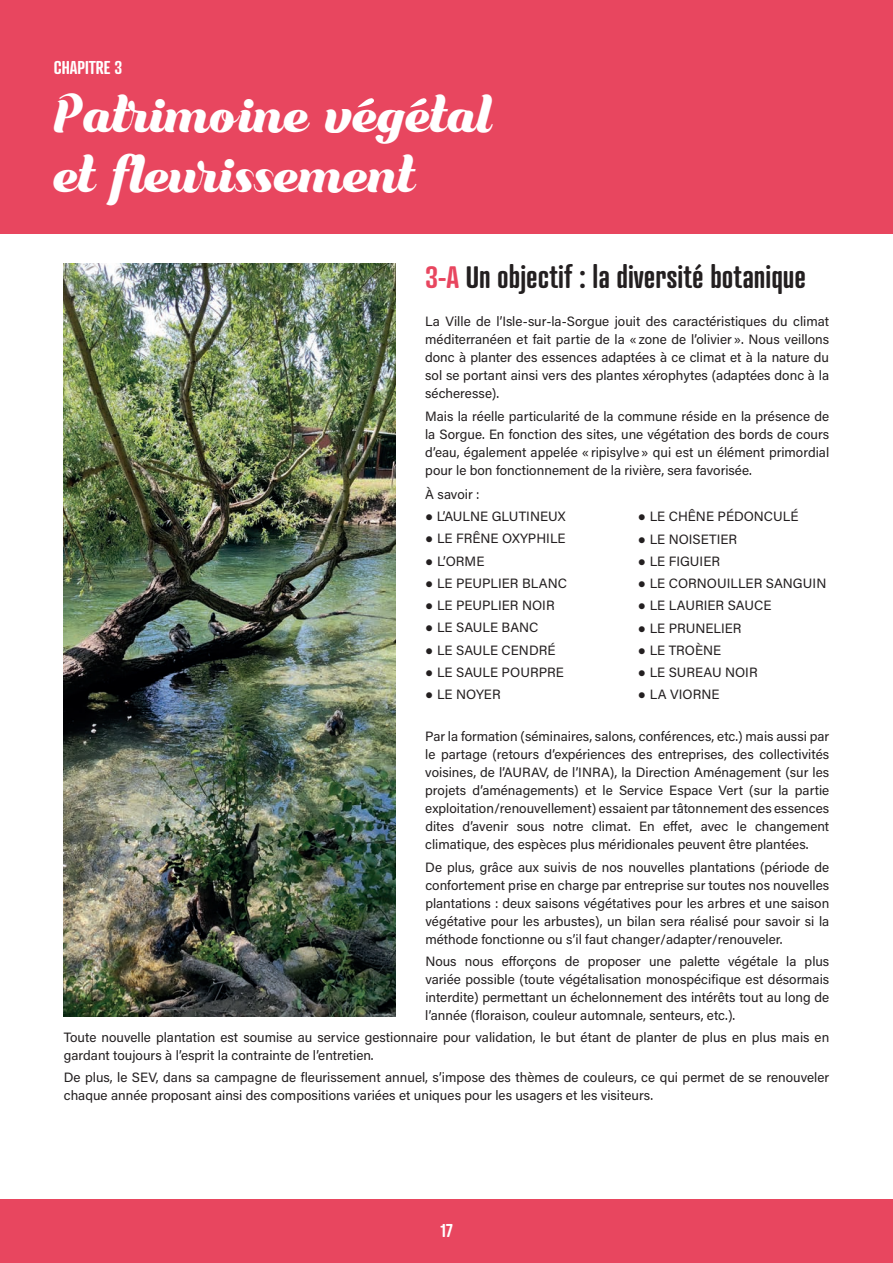
<style>
.page{position:relative;width:893px;height:1263px;background:#fff}
.page>*{position:absolute;margin:0;border:0;box-sizing:border-box;transform-origin:0 0}
.t1{font:49.5px/59.4px "Bungasai";color:#fff}
.t2{font:600 30px "Atrament";color:#231f20}
.t3{font:600 18px "Atrament";color:#fff}
.t4{font:13.5px/18px "Acumin Variable Concept";color:#231f20;text-align:justify}
.s1{color:#e8465f}
.s2{font-family:"Liberation Sans"}
</style>
<div class="page">
<div style="left:0;top:1199px;width:893px;height:64px;background:#e8465f"></div>
<div style="left:0;top:0;width:893px;height:234px;background:#e8465f"></div>
<svg style="left:358px;top:98px;width:16px;height:9px"></svg>
<svg style="left:410px;top:98px;width:17px;height:9px"></svg>
<img style="left:64px;top:264px;width:331px;height:752px">
<h3 class="t3" style="left:54px;top:56px;width:70px">CHAPITRE 3</h3>
<h1 class="t1" style="left:54px;top:89px;width:439px">Patrimoine vegetal et fleurissement</h1>
<h2 class="t2" style="left:425px;top:258px;width:382px"><span class="s1">3-A</span> Un objectif : la diversité botanique</h2>
<p class="t4" style="left:425px;top:312px;width:406px">La Ville de l’Isle-sur-la-Sorgue jouit des caractéristiques du climat méditerranéen et fait partie de la «zone de l’olivier». Nous veillons donc à planter des essences adaptées à ce climat et à la nature du sol se portant ainsi vers des plantes xérophytes (adaptées donc à la sécheresse).</p>
<p class="t4" style="left:425px;top:406px;width:406px">Mais la réelle particularité de la commune réside en la présence de la Sorgue. En fonction des sites, une végétation des bords de cours d’eau, également appelée «ripisylve» qui est un élément primordial pour le bon fonctionnement de la rivière, sera favorisée.</p>
<p class="t4" style="left:425px;top:485px;width:56px">À savoir :</p>
<p class="t4" style="left:425px;top:507px;width:142px"><span class="s2">●</span> L’AULNE GLUTINEUX</p>
<p class="t4" style="left:425px;top:529px;width:142px"><span class="s2">●</span> LE FRÊNE OXYPHILE</p>
<p class="t4" style="left:425px;top:551px;width:61px"><span class="s2">●</span> L’ORME</p>
<p class="t4" style="left:425px;top:574px;width:143px"><span class="s2">●</span> LE PEUPLIER BLANC</p>
<p class="t4" style="left:425px;top:596px;width:131px"><span class="s2">●</span> LE PEUPLIER NOIR</p>
<p class="t4" style="left:425px;top:618px;width:115px"><span class="s2">●</span> LE SAULE BANC</p>
<p class="t4" style="left:425px;top:640px;width:132px"><span class="s2">●</span> LE SAULE CENDRÉ</p>
<p class="t4" style="left:425px;top:663px;width:140px"><span class="s2">●</span> LE SAULE POURPRE</p>
<p class="t4" style="left:425px;top:685px;width:77px"><span class="s2">●</span> LE NOYER</p>
<p class="t4" style="left:638px;top:507px;width:162px"><span class="s2">●</span> LE CHÊNE PÉDONCULÉ</p>
<p class="t4" style="left:638px;top:529px;width:101px"><span class="s2">●</span> LE NOISETIER</p>
<p class="t4" style="left:638px;top:552px;width:84px"><span class="s2">●</span> LE FIGUIER</p>
<p class="t4" style="left:638px;top:574px;width:190px"><span class="s2">●</span> LE CORNOUILLER SANGUIN</p>
<p class="t4" style="left:638px;top:596px;width:135px"><span class="s2">●</span> LE LAURIER SAUCE</p>
<p class="t4" style="left:638px;top:618px;width:105px"><span class="s2">●</span> LE PRUNELIER</p>
<p class="t4" style="left:638px;top:641px;width:85px"><span class="s2">●</span> LE TROÈNE</p>
<p class="t4" style="left:638px;top:663px;width:121px"><span class="s2">●</span> LE SUREAU NOIR</p>
<p class="t4" style="left:638px;top:685px;width:83px"><span class="s2">●</span> LA VIORNE</p>
<p class="t4" style="left:425px;top:727px;width:406px">Par la formation (séminaires, salons, conférences, etc.) mais aussi par le partage (retours d’expériences des entreprises, des collectivités voisines, de l’AURAV, de l’INRA), la Direction Aménagement (sur les projets d’aménagements) et le Service Espace Vert (sur la partie exploitation/renouvellement) essaient par tâtonnement des essences dites d’avenir sous notre climat. En effet, avec le changement climatique, des espèces plus méridionales peuvent être plantées.</p>
<p class="t4" style="left:425px;top:857px;width:406px">De plus, grâce aux suivis de nos nouvelles plantations (période de confortement prise en charge par entreprise sur toutes nos nouvelles plantations : deux saisons végétatives pour les arbres et une saison végétative pour les arbustes), un bilan sera réalisé pour savoir si la méthode fonctionne ou s’il faut changer/adapter/renouveler.</p>
<p class="t4" style="left:425px;top:951px;width:405px">Nous nous efforçons de proposer une palette végétale la plus variée possible (toute végétalisation monospécifique est désormais interdite) permettant un échelonnement des intérêts tout au long de l’année (floraison, couleur automnale, senteurs, etc.).</p>
<p class="t4" style="left:64px;top:1028px;width:767px">Toute nouvelle plantation est soumise au service gestionnaire pour validation, le but étant de planter de plus en plus mais en gardant toujours à l’esprit la contrainte de l’entretien.</p>
<p class="t4" style="left:64px;top:1068px;width:767px">De plus, le SEV, dans sa campagne de fleurissement annuel, s’impose des thèmes de couleurs, ce qui permet de se renouveler chaque année proposant ainsi des compositions variées et uniques pour les usagers et les visiteurs.</p>
<h3 class="t3" style="left:440px;top:1219px;width:14px">17</h3>
</div>
